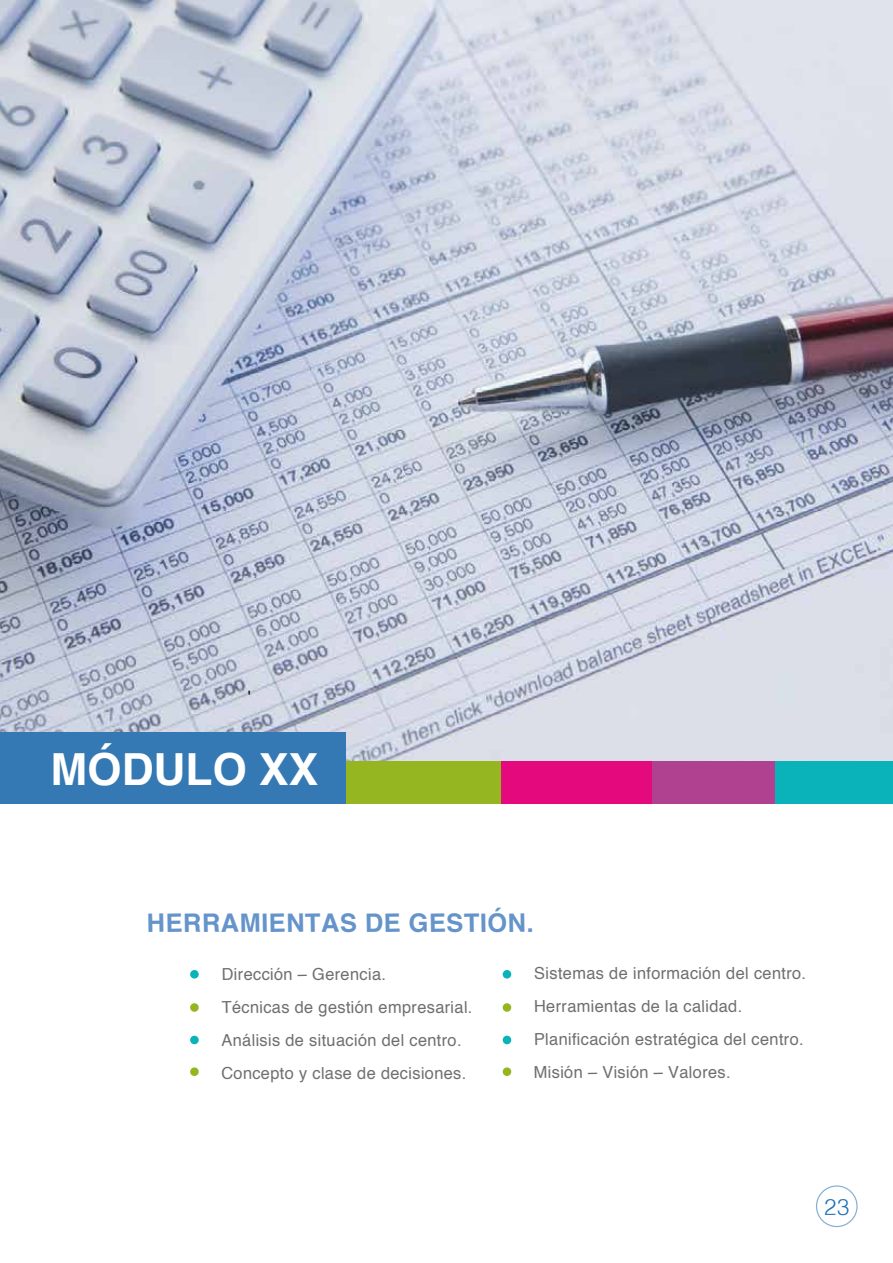
<style>
.page{position:relative;width:893px;height:1263px;background:#fff}
.page>*{position:absolute;margin:0;border:0;box-sizing:border-box;transform-origin:0 0}
.t1{font:700 44.25px "Helvetica";color:#fff}
.t2{font:700 25.5px "Helvetica";color:#6594ca}
.t3{font:16.5px/33.3px "Helvetica";color:#706f6f}
.t4{font:16.5px "Calibri";color:#000101}
</style>
<div class="page">
<img style="left:0;top:0;width:893px;height:761px">
<div style="left:773px;top:761px;width:120px;height:43px;background:#0ab3ba"></div>
<div style="left:329px;top:761px;width:173px;height:43px;background:#95b621"></div>
<div style="left:501px;top:761px;width:172px;height:43px;background:#e5097e"></div>
<div style="left:653px;top:761px;width:122px;height:43px;background:#b04191"></div>
<div style="left:0;top:732px;width:346px;height:72px;background:#3479b3"></div>
<div style="left:190px;top:970px;width:9px;height:8px;background:#0ab3ba;border-radius:50%"></div>
<div style="left:190px;top:1003px;width:9px;height:9px;background:#95b621;border-radius:50%"></div>
<div style="left:190px;top:1036px;width:9px;height:8px;background:#0ab3ba;border-radius:50%"></div>
<div style="left:190px;top:1067px;width:9px;height:9px;background:#95b621;border-radius:50%"></div>
<div style="left:503px;top:970px;width:8px;height:8px;background:#0ab3ba;border-radius:50%"></div>
<div style="left:503px;top:1003px;width:8px;height:9px;background:#95b621;border-radius:50%"></div>
<div style="left:503px;top:1036px;width:8px;height:8px;background:#0ab3ba;border-radius:50%"></div>
<div style="left:503px;top:1067px;width:8px;height:9px;background:#95b621;border-radius:50%"></div>
<div style="left:816px;top:1185px;width:42px;height:42px;border:1px solid #3479b3;border-radius:50%"></div>
<p class="t4" style="left:248px;top:687px;width:5px">'</p>
<h1 class="t1" style="left:50px;top:733px;width:269px">MÓDULO XX</h1>
<h2 class="t2" style="left:146px;top:905px;width:388px;rotate:-1deg">HERRAMIENTAS DE GESTIÓN.</h2>
<p class="t3" style="left:219px;top:959px;width:254px;rotate:-1deg">Dirección – Gerencia.<br>Técnicas de gestión empresarial.<br>Análisis de situación del centro.<br>Concepto y clase de decisiones.</p>
<p class="t3" style="left:532px;top:959px;width:276px;line-height:32.8px;rotate:-1deg">Sistemas de información del centro.<br>Herramientas de la calidad.<br>Planificación estratégica del centro.<br>Misión – Visión – Valores.</p>
</div>
